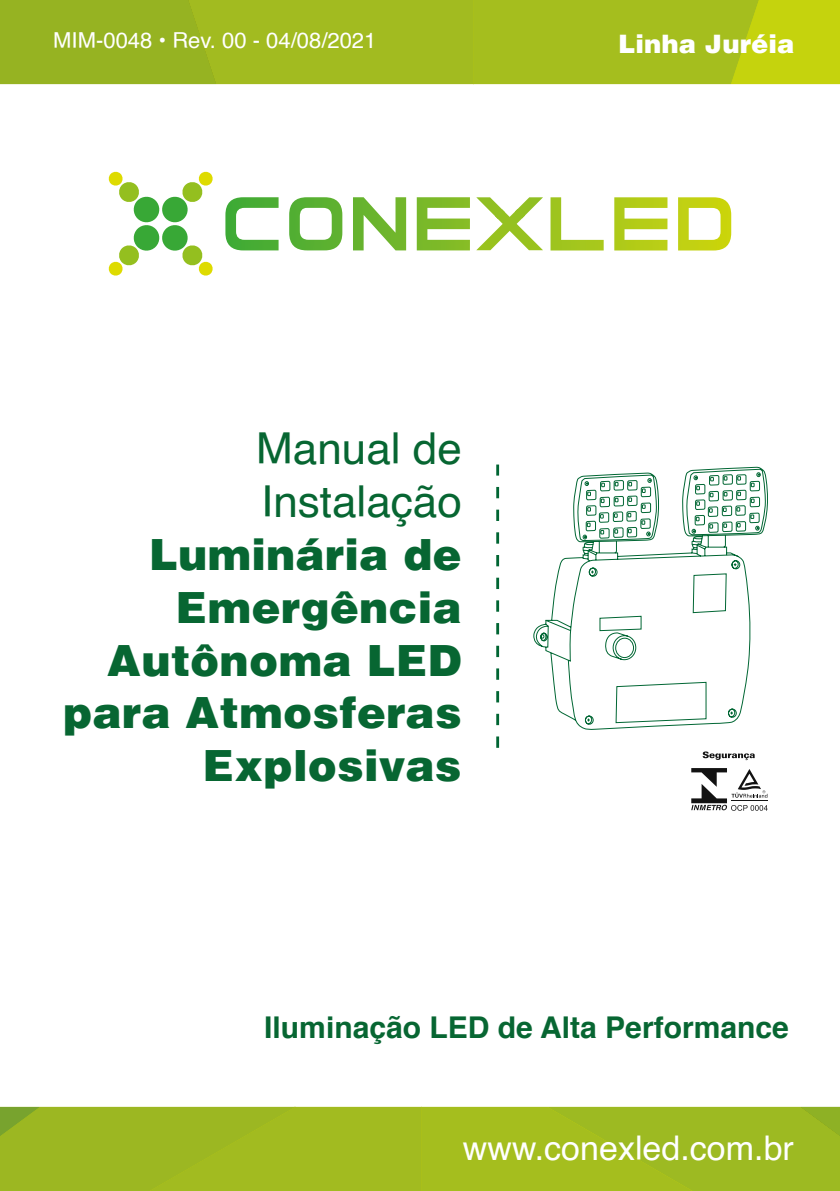
<style>
.page{position:relative;width:840px;height:1191px;background:#fff}
.page>*{position:absolute;margin:0;border:0;box-sizing:border-box;transform-origin:0 0}
.t1{font:900 44px/52.8px "Helvetica";color:#076632;text-align:right}
.t2{font:44px/52.8px "Helvetica";color:#076632}
.t3{font:34px "Helvetica";color:#fff}
.t4{font:700 30px "Helvetica";color:#076632}
.t5{font:900 26px "Helvetica";color:#fff}
.t6{font:22px "Helvetica";color:#fff}
</style>
<div class="page">
<div style="left:0;top:1107px;width:839px;height:84px;background:#9dba22"></div>
<svg style="left:0;top:0;width:839px;height:84px;background:#a4bc1d"></svg>
<svg style="left:496px;top:736px;width:3px;height:12px"></svg>
<svg style="left:496px;top:714px;width:3px;height:11px"></svg>
<svg style="left:496px;top:691px;width:3px;height:11px"></svg>
<svg style="left:496px;top:668px;width:3px;height:12px"></svg>
<svg style="left:496px;top:646px;width:3px;height:11px"></svg>
<svg style="left:496px;top:623px;width:3px;height:11px"></svg>
<svg style="left:496px;top:600px;width:3px;height:11px"></svg>
<svg style="left:496px;top:577px;width:3px;height:12px"></svg>
<svg style="left:496px;top:555px;width:3px;height:11px"></svg>
<svg style="left:496px;top:532px;width:3px;height:11px"></svg>
<svg style="left:496px;top:509px;width:3px;height:12px"></svg>
<svg style="left:496px;top:487px;width:3px;height:11px"></svg>
<svg style="left:496px;top:464px;width:3px;height:11px"></svg>
<svg style="left:108px;top:171px;width:105px;height:105px"></svg>
<svg style="left:225px;top:197px;width:53px;height:53px"></svg>
<svg style="left:289px;top:197px;width:53px;height:53px"></svg>
<svg style="left:353px;top:197px;width:53px;height:53px"></svg>
<svg style="left:416px;top:197px;width:53px;height:53px"></svg>
<svg style="left:550px;top:197px;width:53px;height:53px"></svg>
<svg style="left:678px;top:197px;width:52px;height:53px"></svg>
<svg style="left:614px;top:197px;width:53px;height:53px"></svg>
<svg style="left:476px;top:197px;width:66px;height:53px"></svg>
<svg style="left:533px;top:466px;width:235px;height:264px"></svg>
<svg style="left:702px;top:751px;width:52px;height:9px"></svg>
<svg style="left:691px;top:768px;width:76px;height:43px"></svg>
<p class="t6" style="left:53px;top:23px;width:324px">MIM-0048 • Rev. 00 - 04/08/2021</p>
<p class="t5" style="left:618px;top:29px;width:178px">Linha Juréia</p>
<p class="t2" style="left:256px;top:424px;width:207px">Manual de<br>Instalação</p>
<p class="t1" style="left:63px;top:528px;width:400px">Luminária de<br>Emergência<br>Autônoma LED para Atmosferas<br>Explosivas</p>
<p class="t4" style="left:264px;top:1003px;width:526px">Iluminação LED de Alta Performance</p>
<p class="t3" style="left:462px;top:1121px;width:332px">www.conexled.com.br</p>
</div>
